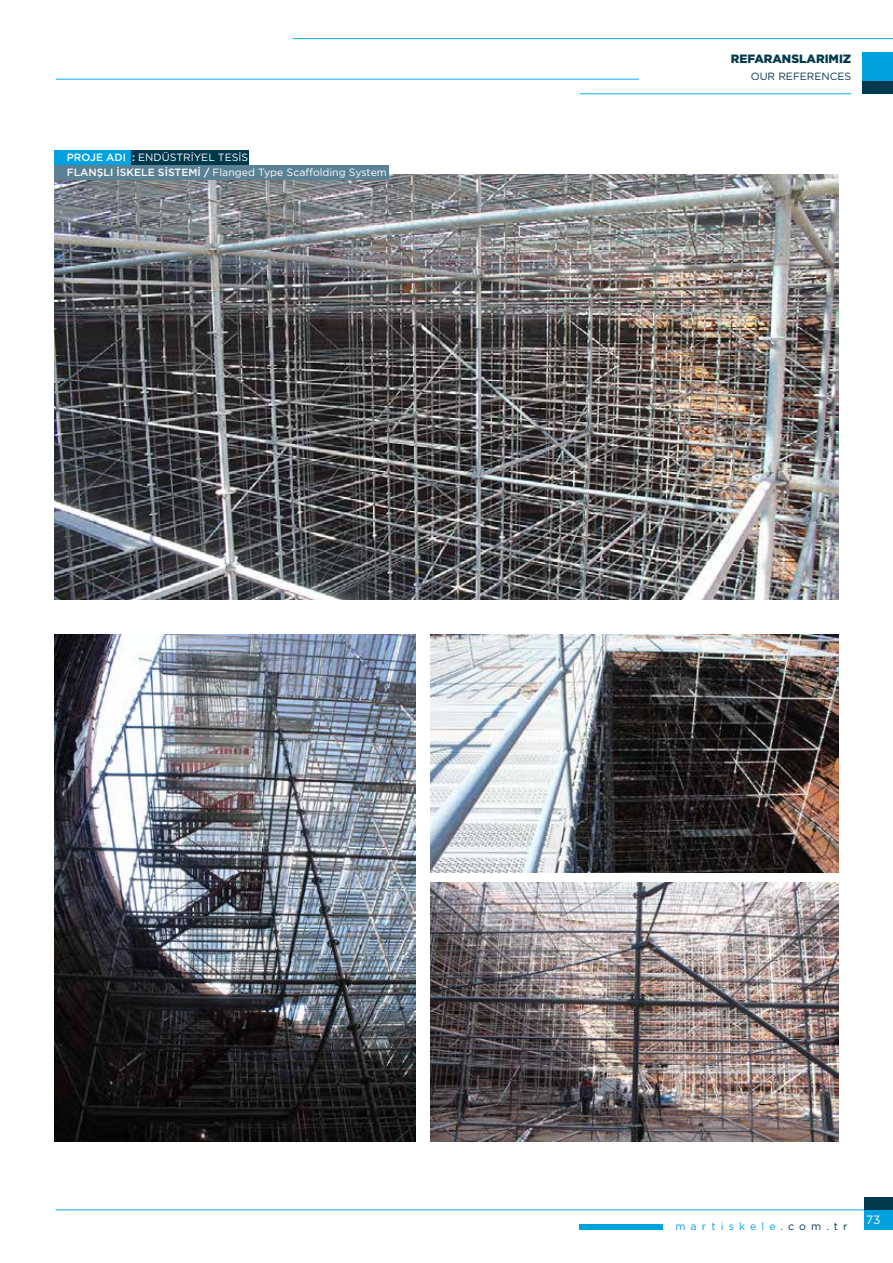
<style>
.page{position:relative;width:893px;height:1263px;background:#fff}
.page>*{position:absolute;margin:0;border:0;box-sizing:border-box;transform-origin:0 0}
.t1{font:900 12px "Gotham";color:#00394d}
.t2{font:12px "Gotham";color:#fff}
.t3{font:10.65px "Gotham";letter-spacing:.48em;color:#00a1df}
.t4{font:10.5px/14.7px "Gotham";color:#fff}
.t5{font:10.5px "Gotham";color:#00394d}
.s1{font-weight:500}
.s2{color:#00394d}
</style>
<div class="page">
<hr style="left:56px;top:79px;width:583px;height:1px;background:#00aeef">
<hr style="left:293px;top:38px;width:600px;height:1px;background:#00aeef">
<hr style="left:580px;top:94px;width:271px;height:1px;background:#00aeef">
<hr style="left:55px;top:1209px;width:809px;height:1px;background:#00aeef">
<div style="left:862px;top:52px;width:31px;height:29px;background:#00a1df"></div>
<div style="left:862px;top:81px;width:31px;height:13px;background:#00394d"></div>
<div style="left:580px;top:1223px;width:83px;height:6px;background:#00a1df"></div>
<div style="left:864px;top:1209px;width:29px;height:20px;background:#00a1df"></div>
<div style="left:864px;top:1197px;width:29px;height:12px;background:#00394d"></div>
<img style="left:54px;top:175px;width:784px;height:425px">
<img style="left:54px;top:635px;width:362px;height:507px">
<img style="left:430px;top:635px;width:408px;height:238px">
<img style="left:430px;top:882px;width:409px;height:260px">
<div style="left:126px;top:150px;width:123px;height:15px;background:#00394d"></div>
<div style="left:54px;top:150px;width:77px;height:15px;background:#00a1e1"></div>
<div style="left:54px;top:165px;width:335px;height:14px;background:#5b8294"></div>
<p class="t4" style="left:67px;top:150px;width:321px"><span class="s1">PROJE ADI :</span> ENDÜSTRİYEL TESİS<br><span class="s1">FLANŞLI İSKELE SİSTEMİ /</span> Flanged Type Scaffolding System</p>
<p class="t1" style="left:731px;top:50px;width:122px">REFARANSLARIMIZ</p>
<p class="t5" style="left:751px;top:70px;width:102px">OUR REFERENCES</p>
<p class="t3" style="left:675px;top:1219px;width:174px">martiskele<span class="s2">.com.tr</span></p>
<p class="t2" style="left:866px;top:1212px;width:16px">73</p>
</div>
